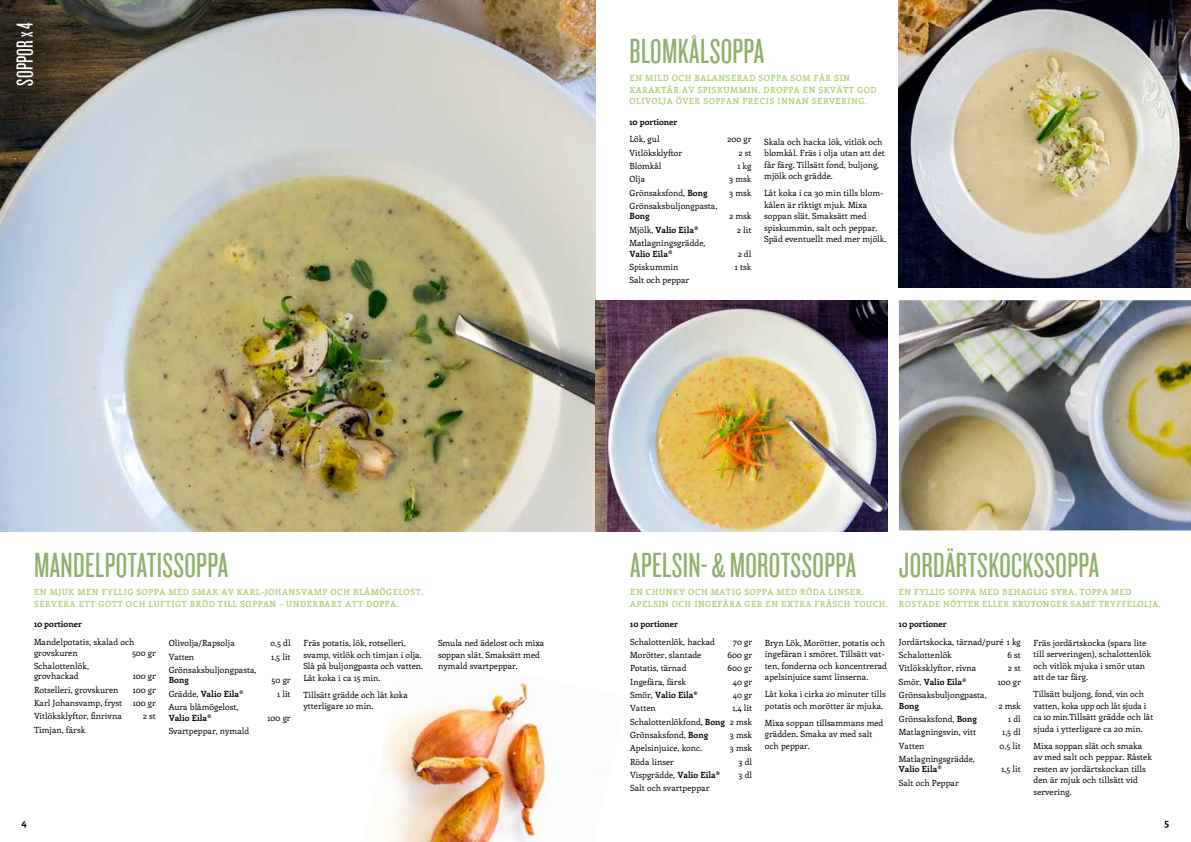
<style>
.page{position:relative;width:1191px;height:842px;background:#fff}
.page>*{position:absolute;margin:0;border:0;box-sizing:border-box;transform-origin:0 0}
.t1{font:36px "Knockout HTF27 Junior Bantamwt";letter-spacing:.01em;color:#8fb06c}
.t2{font:24px "Knockout HTF27 Junior Bantamwt";color:#fff}
.t3{font:700 10px "Enriqueta";color:#000}
.t4{font:8.5px/11.5px "Enriqueta";color:#000}
.t5{font:700 8.5px/11.5px "Enriqueta";letter-spacing:.05em;color:#b0d07d}
.t6{font:700 8.5px "Enriqueta";color:#000}
.s1{font-weight:700}
.s2{font-weight:400}
</style>
<div class="page">
<img style="left:379px;top:683px;width:219px;height:159px">
<img style="left:0;top:0;width:595px;height:531px">
<img style="left:595px;top:300px;width:292px;height:231px">
<img style="left:899px;top:0;width:292px;height:288px">
<img style="left:899px;top:300px;width:292px;height:230px">
<h2 class="t2" style="left:13px;top:86px;width:64px;rotate:-90deg">SOPPOR X 4</h2>
<h1 class="t1" style="left:629px;top:33px;width:115px">BLOMKÅLSOPPA</h1>
<p class="t5" style="left:629px;top:72px;width:216px">EN MILD OCH BALANSERAD SOPPA SOM FÅR SIN<br>KARAKTÄR AV SPISKUMMIN. DROPPA</p>
<p class="t5" style="left:803px;top:84px;width:75px">EN SKVÄTT GOD</p>
<p class="t5" style="left:629px;top:95px;width:87px">OLIVOLJA ÖVER SOPPAN</p>
<p class="t5" style="left:742px;top:95px;width:7px">PRECI</p>
<p class="t5" style="left:769px;top:95px;width:16px">S INNAN</p>
<p class="t5" style="left:812px;top:95px;width:31px">SERVERING</p>
<p class="t5" style="left:865px;top:95px;width:4px">.</p>
<p class="t6" style="left:629px;top:116px;width:49px">10 PORTIONER</p>
<p class="t4" style="left:629px;top:133px;width:32px">Lök, gul</p>
<p class="t4" style="left:727px;top:133px;width:25px">200 gr</p>
<p class="t4" style="left:629px;top:146px;width:54px">Vitlöksklyftor</p>
<p class="t4" style="left:738px;top:146px;width:14px">2 st</p>
<p class="t4" style="left:629px;top:160px;width:33px">Blomkål</p>
<p class="t4" style="left:737px;top:160px;width:16px">1 kg</p>
<p class="t4" style="left:629px;top:173px;width:17px">Olja</p>
<p class="t4" style="left:729px;top:173px;width:24px">3 msk</p>
<p class="t4" style="left:629px;top:186px;width:80px">Grönsaksfond, <span class="s1">BONG</span></p>
<p class="t4" style="left:729px;top:186px;width:24px">3 msk</p>
<p class="t4" style="left:629px;top:200px;width:89px">Grönsaksbuljongpasta,</p>
<p class="t6" style="left:629px;top:210px;width:22px">BONG</p>
<p class="t4" style="left:729px;top:210px;width:24px">2 msk</p>
<p class="t6" style="left:629px;top:224px;width:70px"><span class="s2">Mjölk,</span> VALIO EILA®</p>
<p class="t4" style="left:737px;top:224px;width:16px">2 lit</p>
<p class="t4" style="left:629px;top:237px;width:77px">Matlagningsgrädde,</p>
<p class="t6" style="left:629px;top:247px;width:44px">VALIO EILA®</p>
<p class="t4" style="left:738px;top:247px;width:15px">2 dl</p>
<p class="t4" style="left:629px;top:261px;width:51px">Spiskummin</p>
<p class="t4" style="left:735px;top:261px;width:18px">1 tsk</p>
<p class="t4" style="left:629px;top:274px;width:61px">Salt och peppar</p>
<p class="t4" style="left:764px;top:135px;width:122px">Skala och hacka lök, vitlök och blomkål. Fräs i olja utan att det får färg. Tillsätt fond, buljong, mjölk och grädde.</p>
<p class="t4" style="left:764px;top:187px;width:124px">Låt koka i ca 30 min tills blom&shy;kålen är riktigt mjuk. Mixa soppan slät. Smaksätt med spiskummin, salt och peppar.<br>Späd eventuellt med mer mjölk.</p>
<h1 class="t1" style="left:34px;top:547px;width:196px">MANDELPOTATISSOPPA</h1>
<p class="t5" style="left:34px;top:586px;width:391px">EN MJUK MEN FYLLIG SOPPA MED SMAK AV KARL-JOHANSVAMP OCH BLÅMÖGELOST.<br>SERVERA ETT GOTT OCH</p>
<p class="t5" style="left:148px;top:597px;width:76px">LUFTIGT BRÖD TILL</p>
<p class="t5" style="left:240px;top:597px;width:13px">SOPPAN</p>
<p class="t5" style="left:279px;top:597px;width:15px">– UNDER</p>
<p class="t5" style="left:319px;top:597px;width:13px">BART</p>
<p class="t5" style="left:345px;top:597px;width:55px">ATT DOPPA.</p>
<p class="t4" style="left:169px;top:637px;width:68px">Olivolja/Rapsolja</p>
<p class="t4" style="left:270px;top:637px;width:22px">o,5 dl</p>
<p class="t4" style="left:169px;top:650px;width:27px">Vatten</p>
<p class="t4" style="left:271px;top:650px;width:21px">1,5 lit</p>
<p class="t4" style="left:169px;top:664px;width:89px">Grönsaksbuljongpasta,</p>
<p class="t6" style="left:169px;top:674px;width:22px">BONG</p>
<p class="t4" style="left:272px;top:674px;width:20px">50 gr</p>
<p class="t6" style="left:169px;top:688px;width:76px"><span class="s2">Grädde,</span> VALIO EILA®</p>
<p class="t4" style="left:277px;top:688px;width:15px">1 lit</p>
<p class="t4" style="left:169px;top:701px;width:71px">Aura blåmögelost,</p>
<p class="t6" style="left:169px;top:711px;width:44px">VALIO EILA®</p>
<p class="t4" style="left:267px;top:711px;width:25px">100 gr</p>
<p class="t4" style="left:169px;top:725px;width:82px">Svartpeppar, nymald</p>
<p class="t6" style="left:34px;top:618px;width:49px">10 PORTIONER</p>
<p class="t4" style="left:34px;top:636px;width:102px;line-height:10.5px">Mandelpotatis, skalad och grovskuren</p>
<p class="t4" style="left:303px;top:637px;width:121px">Fräs potatis, lök, rotselleri, svamp, vitlök och timjan i olja.<br>Slå på buljongpasta och vatten.<br>Låt koka i ca 15 min.</p>
<p class="t4" style="left:303px;top:689px;width:106px">Tillsätt grädde och låt koka ytterligare 10 min.</p>
<p class="t4" style="left:132px;top:646px;width:25px">500 gr</p>
<p class="t4" style="left:34px;top:660px;width:56px;line-height:10.5px">Schalottenlök, grovhackad</p>
<p class="t4" style="left:133px;top:670px;width:25px">100 gr</p>
<p class="t4" style="left:34px;top:683px;width:86px">Rotselleri, grovskuren</p>
<p class="t4" style="left:34px;top:683px;width:123px;line-height:13.3px;text-align:justify;text-indent:99px">100 gr Karl Johansvamp, fryst 100 gr Vitlöksklyftor, finrivna</p>
<p class="t4" style="left:143px;top:710px;width:14px">2 st</p>
<p class="t4" style="left:34px;top:723px;width:53px">Timjan, färsk</p>
<p class="t4" style="left:438px;top:637px;width:108px">Smula ned ädelost och mixa soppan slät. Smaksätt med nymald svartpeppar.</p>
<h1 class="t1" style="left:630px;top:547px;width:227px">APELSIN- &amp; MOROTSSOPPA</h1>
<p class="t5" style="left:630px;top:586px;width:235px">EN CHUNKY OCH MATIG SOPPA MED RÖDA LINSER.<br>APELSIN OCH INGEFÄRA GER EN EXTRA</p>
<p class="t5" style="left:814px;top:597px;width:75px">FRÄSCH TOUCH.</p>
<p class="t4" style="left:765px;top:636px;width:124px">Bryn Lök, Morötter, potatis och ingefäran i smöret. Tillsätt vat&shy;ten, fonderna och koncentrerad apelsinjuice samt linserna.</p>
<p class="t4" style="left:765px;top:688px;width:122px">Låt koka i cirka 20 minuter tills potatis och morötter är mjuka.</p>
<p class="t4" style="left:765px;top:717px;width:120px">Mixa soppan tillsammans med grädden. Smaka av med salt och peppar.</p>
<p class="t6" style="left:630px;top:618px;width:49px">10 PORTIONER</p>
<p class="t4" style="left:630px;top:635px;width:86px">Schalottenlök, hackad</p>
<p class="t4" style="left:733px;top:635px;width:20px">70 gr</p>
<p class="t4" style="left:630px;top:649px;width:73px">Morötter, slantade</p>
<p class="t4" style="left:727px;top:649px;width:26px">600 gr</p>
<p class="t4" style="left:630px;top:662px;width:58px">Potatis, tärnad</p>
<p class="t4" style="left:727px;top:662px;width:26px">600 gr</p>
<p class="t4" style="left:630px;top:676px;width:57px">Ingefära, färsk</p>
<p class="t4" style="left:733px;top:676px;width:21px">40 gr</p>
<p class="t6" style="left:630px;top:689px;width:69px"><span class="s2">Smör,</span> VALIO EILA®</p>
<p class="t4" style="left:733px;top:689px;width:21px">40 gr</p>
<p class="t4" style="left:630px;top:702px;width:27px">Vatten</p>
<p class="t4" style="left:630px;top:701px;width:123px;line-height:13.3px;text-align:justify;text-indent:102px">1,4 lit Schalottenlökfond, <span class="s1">BONG</span> 2 msk Grönsaksfond, <span class="s1">BONG</span></p>
<p class="t4" style="left:730px;top:729px;width:24px">3 msk</p>
<p class="t4" style="left:630px;top:742px;width:73px">Apelsinjuice, konc.</p>
<p class="t4" style="left:730px;top:742px;width:24px">3 msk</p>
<p class="t4" style="left:630px;top:756px;width:45px">Röda linser</p>
<p class="t4" style="left:738px;top:756px;width:15px">3 dl</p>
<p class="t4" style="left:630px;top:769px;width:92px">Vispgrädde, <span class="s1">VALIO EILA®</span></p>
<p class="t4" style="left:738px;top:769px;width:15px">3 dl</p>
<p class="t4" style="left:630px;top:782px;width:81px">Salt och svartpeppar</p>
<h1 class="t1" style="left:899px;top:547px;width:180px">JORDÄRTSKOCKSSOPPA</h1>
<p class="t5" style="left:899px;top:586px;width:188px">EN FYLLIG SOPPA MED BEHAGLIG SYRA. TOPPA</p>
<p class="t5" style="left:899px;top:586px;width:263px;text-indent:212px">MED<br>ROSTADE NÖTTER ELLER KRUTONGER SAMT TRYFFELOLJA.</p>
<p class="t6" style="left:899px;top:618px;width:49px">10 PORTIONER</p>
<p class="t4" style="left:899px;top:635px;width:123px;line-height:13.3px">Jordärtskocka, tärnad/puré 1 kg<br>Schalottenlök</p>
<p class="t4" style="left:1033px;top:636px;width:119px">Fräs jordärtskocka (spara lite till serveringen), schalottenlök och vitlök mjuka i smör utan att de tar färg.</p>
<p class="t4" style="left:1033px;top:688px;width:121px">Tillsätt buljong, fond, vin och vatten, koka upp och låt sjuda i ca 10 min.Tillsätt grädde och låt sjuda i ytterligare ca 20 min.</p>
<p class="t4" style="left:1033px;top:740px;width:120px">Mixa soppan slät och smaka av med salt och peppar. Råstek resten av jordärtskockan tills den är mjuk och tillsätt vid servering.</p>
<p class="t4" style="left:1007px;top:649px;width:15px">6 st</p>
<p class="t4" style="left:899px;top:662px;width:79px">Vitlöksklyftor, rivna</p>
<p class="t4" style="left:1008px;top:662px;width:14px">2 st</p>
<p class="t6" style="left:899px;top:676px;width:69px"><span class="s2">Smör,</span> VALIO EILA®</p>
<p class="t4" style="left:997px;top:676px;width:25px">100 gr</p>
<p class="t4" style="left:899px;top:689px;width:89px">Grönsaksbuljongpasta,</p>
<p class="t6" style="left:899px;top:699px;width:22px">BONG</p>
<p class="t4" style="left:998px;top:699px;width:24px">2 msk</p>
<p class="t4" style="left:899px;top:713px;width:80px">Grönsaksfond, <span class="s1">BONG</span></p>
<p class="t4" style="left:1008px;top:713px;width:14px">1 dl</p>
<p class="t4" style="left:899px;top:726px;width:79px">Matlagningsvin, vitt</p>
<p class="t4" style="left:1002px;top:726px;width:20px">1,5 dl</p>
<p class="t4" style="left:899px;top:739px;width:27px">Vatten</p>
<p class="t4" style="left:999px;top:739px;width:23px">0,5 lit</p>
<p class="t4" style="left:899px;top:753px;width:77px">Matlagningsgrädde,</p>
<p class="t6" style="left:899px;top:763px;width:44px">VALIO EILA®</p>
<p class="t4" style="left:1001px;top:763px;width:21px">1,5 lit</p>
<p class="t4" style="left:899px;top:777px;width:61px">Salt och Peppar</p>
<p class="t3" style="left:21px;top:815px;width:7px">4</p>
<p class="t3" style="left:1164px;top:815px;width:6px">5</p>
</div>
